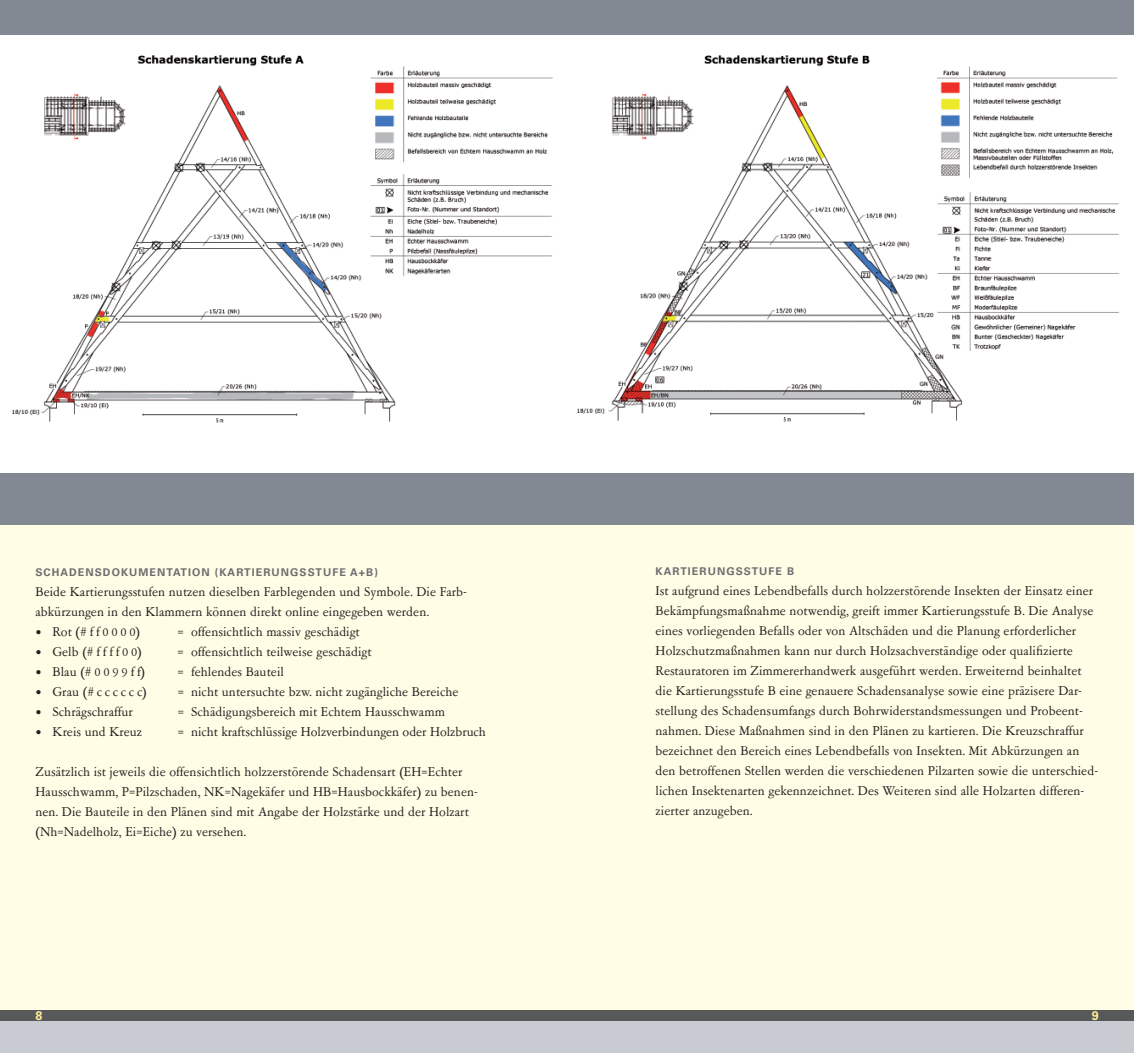
<style>
.page{position:relative;width:1134px;height:1053px;background:#fff}
.page>*{position:absolute;margin:0;border:0;box-sizing:border-box;transform-origin:0 0}
.t1{font:14.38px/20px "Garamont Amst SB";letter-spacing:.005em;color:#231f20}
.t2{font:700 12.5px "Univers";color:#ffec96}
.t3{font:700 10.62px "Univers";letter-spacing:.1em;color:#6c6d70}
</style>
<div class="page">
<div style="left:0;top:0;width:1134px;height:1052px;background:#fffde5"></div>
<div style="left:0;top:0;width:1134px;height:524px;background:#838992"></div>
<div style="left:0;top:1010px;width:1134px;height:42px;background:#c8ccd2"></div>
<div style="left:0;top:1010px;width:1134px;height:10px;background:#57585a"></div>
<div style="left:0;top:35px;width:567px;height:438px;background:#fff"></div>
<img style="left:12px;top:55px;width:384px;height:368px">
<div style="left:567px;top:35px;width:567px;height:438px;background:#fff"></div>
<img style="left:577px;top:55px;width:386px;height:367px">
<div style="left:366px;top:35px;width:201px;height:155px;background:#fff"></div>
<div style="left:938px;top:35px;width:196px;height:195px;background:#fff"></div>
<div style="left:934px;top:306px;width:9px;height:14px;background:#fff"></div>
<img style="left:365px;top:64px;width:188px;height:126px">
<img style="left:369px;top:175px;width:184px;height:108px">
<img style="left:933px;top:64px;width:185px;height:142px">
<img style="left:936px;top:188px;width:184px;height:163px">
<p class="t3" style="left:35px;top:566px;width:344px">SCHADENSDOKUMENTATION (KARTIERUNGSSTUFE A+B)</p>
<p class="t1" style="left:35px;top:582px;width:433px">Beide Kartierungsstufen nutzen dieselben Farblegenden und Symbole. Die Farb&shy;abkürzungen in den Klammern können direkt online eingegeben werden.</p>
<p class="t1" style="left:35px;top:622px;width:106px">• Rot (# f f 0 0 0 0)</p>
<p class="t1" style="left:178px;top:622px;width:184px">= offensichtlich massiv geschädigt</p>
<p class="t1" style="left:35px;top:642px;width:108px">• Gelb (# f f f f 0 0)</p>
<p class="t1" style="left:178px;top:642px;width:195px">= offensichtlich teilweise geschädigt</p>
<p class="t1" style="left:35px;top:662px;width:111px">• Blau (# 0 0 9 9 f f)</p>
<p class="t1" style="left:178px;top:662px;width:108px">= fehlendes Bauteil</p>
<p class="t1" style="left:35px;top:682px;width:113px">• Grau (# c c c c c c)</p>
<p class="t1" style="left:178px;top:682px;width:282px">= nicht untersuchte bzw. nicht zugängliche Bereiche</p>
<p class="t1" style="left:35px;top:702px;width:99px">• Schrägschraffur</p>
<p class="t1" style="left:178px;top:702px;width:269px">= Schädigungsbereich mit Echtem Hausschwamm</p>
<p class="t1" style="left:36px;top:722px;width:108px">• Kreis und Kreuz</p>
<p class="t1" style="left:178px;top:722px;width:310px">= nicht kraftschlüssige Holzverbindungen oder Holzbruch</p>
<p class="t1" style="left:36px;top:762px;width:444px">Zusätzlich ist jeweils die offensichtlich holzzerstörende Schadensart (EH=Echter Hausschwamm, P=Pilzschaden, NK=Nagekäfer und HB=Hausbockkäfer) zu benen&shy;nen. Die Bauteile in den Plänen sind mit Angabe der Holzstärke und der Holzart (Nh=Nadelholz, Ei=Eiche) zu versehen.</p>
<p class="t3" style="left:656px;top:565px;width:140px">KARTIERUNGSSTUFE B</p>
<p class="t1" style="left:656px;top:581px;width:444px">Ist aufgrund eines Lebendbefalls durch holzzerstörende Insekten der Einsatz einer Bekämpfungsmaßnahme notwendig, greift immer Kartierungsstufe B. Die Analyse eines vorliegenden Befalls oder von Altschäden und die Planung erforderlicher Holzschutzmaßnahmen kann nur durch Holzsachverständige oder qualifizierte Restauratoren im Zimmererhandwerk ausgeführt werden. Erweiternd beinhaltet die Kartierungsstufe B eine genauere Schadensanalyse sowie eine präzisere Dar&shy;stellung des Schadensumfangs durch Bohrwiderstandsmessungen und Probeent&shy;nahmen. Diese Maßnahmen sind in den Plänen zu kartieren. Die Kreuzschraffur bezeichnet den Bereich eines Lebendbefalls von Insekten. Mit Abkürzungen an den betroffenen Stellen werden die verschiedenen Pilzarten sowie die unterschied&shy;lichen Insektenarten gekennzeichnet. Des Weiteren sind alle Holzarten differen&shy;zierter anzugeben.</p>
<p class="t2" style="left:35px;top:1008px;width:8px">8</p>
<p class="t2" style="left:1092px;top:1008px;width:8px">9</p>
</div>
